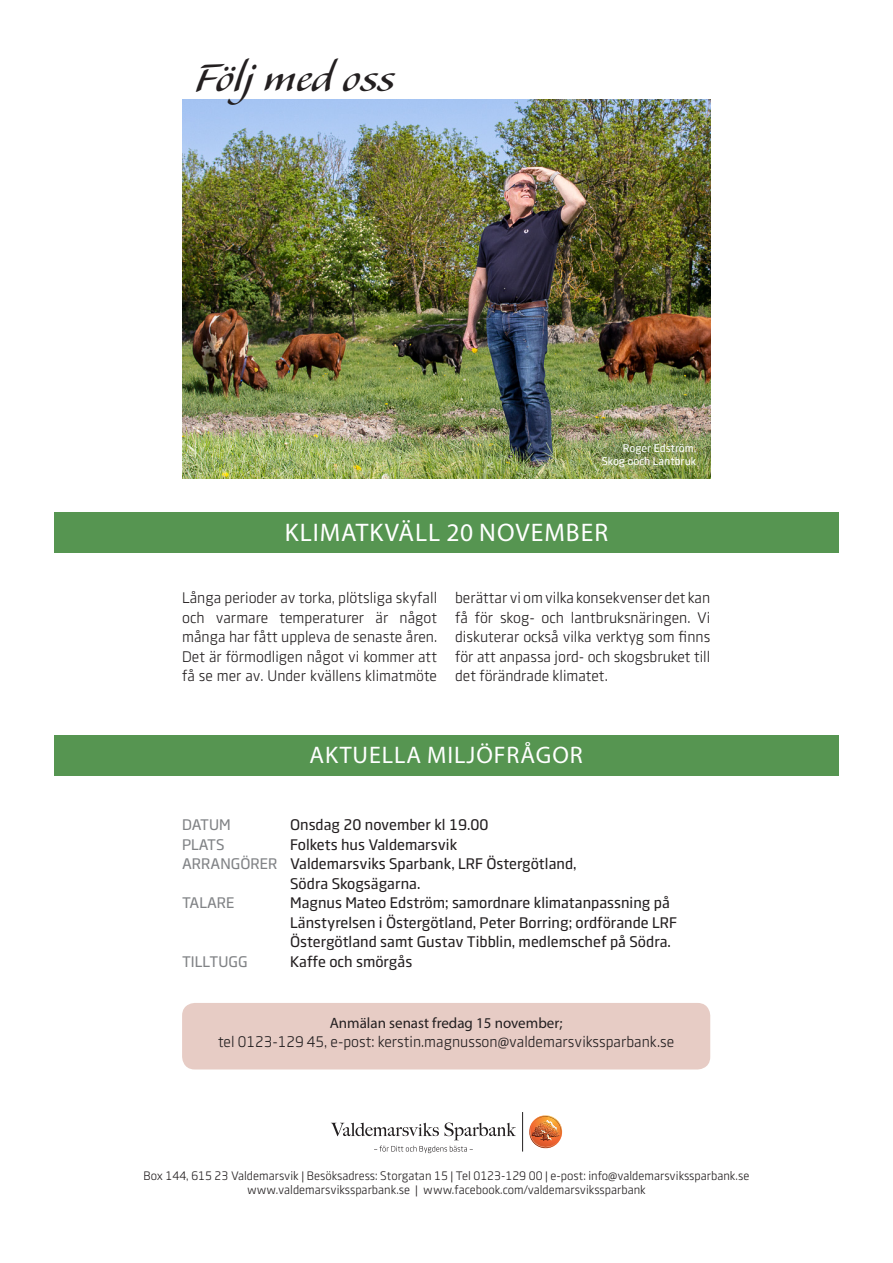
<style>
.page{position:relative;width:893px;height:1263px;background:#fff}
.page>*{position:absolute;margin:0;border:0;box-sizing:border-box;transform-origin:0 0}
.t1{font:49.65px "Alexa Std";letter-spacing:-.005em;color:#231f20}
.Rubrik{font:25.5px "Myriad Pro";letter-spacing:.04em;color:#fff}
.Rubrik-2{font:24px "Myriad Pro";letter-spacing:.04em;color:#fff}
.Brödtext{font:15px/19.5px "Swedbank Sans";color:#231f20;text-align:justify}
.Brödtext-2{font:500 15px/19.5px "Swedbank Sans";color:#231f20}
.Bold{font:15px "Swedbank Sans";color:#231f20}
.Bold-2{font:15px "Myriad Pro";color:#231f20}
.Brödtext-3{font:500 15px "Swedbank Sans";color:#808285}
.t2{font:12px "Swedbank Sans";color:#231f20}
.t3{font:500 10.8px "Swedbank Sans";color:#fff}
.s1{color:#808285}
</style>
<div class="page">
<div style="left:54px;top:736px;width:785px;height:40px;background:#569551"></div>
<div style="left:54px;top:512px;width:785px;height:41px;background:#569551"></div>
<hr style="left:522px;top:1112px;width:1px;height:39px;background:#231f20">
<svg style="left:331px;top:1122px;width:185px;height:18px"></svg>
<img style="left:541px;top:1115px;width:21px;height:23px">
<img style="left:533px;top:1116px;width:28px;height:24px">
<img style="left:530px;top:1123px;width:29px;height:25px">
<svg style="left:532px;top:1121px;width:28px;height:20px"></svg>
<svg style="left:374px;top:1146px;width:99px;height:7px"></svg>
<img style="left:182px;top:100px;width:528px;height:379px">
<div style="left:182px;top:1003px;width:528px;height:66px;background:#e7ccc5;border-radius:13px"></div>
<p class="t1" style="left:195px;top:54px;width:201px">Följ med oss</p>
<p class="t3" style="left:623px;top:441px;width:75px">Roger Edström,</p>
<p class="t3" style="left:602px;top:454px;width:96px">Skog ooch Lantbruk</p>
<p class="Rubrik" style="left:285px;top:516px;width:325px">KLIMATKVÄLL 20 NOVEMBER</p>
<p class="Brödtext" style="left:182px;top:588px;width:257px">Långa perioder av torka, plötsliga skyfall och varmare temperaturer är något många har fått uppleva de senaste åren.<br>Det är förmodligen något vi kommer att få se mer av. Under kvällens klimatmöte</p>
<p class="Brödtext" style="left:455px;top:588px;width:257px">berättar vi om vilka konsekvenser det kan få för skog- och lantbruksnäringen. Vi diskuterar också vilka verktyg som finns för att anpassa jord- och skogsbruket till det förändrade klimatet.</p>
<p class="Rubrik-2" style="left:310px;top:740px;width:275px">AKTUELLA MILJÖFRÅGOR</p>
<p class="Brödtext-3" style="left:182px;top:816px;width:50px">DATUM</p>
<p class="Brödtext-2" style="left:290px;top:815px;width:200px">Onsdag 20 november kl 19.00</p>
<p class="Brödtext-3" style="left:182px;top:835px;width:44px">PLATS</p>
<p class="Brödtext-2" style="left:290px;top:835px;width:169px">Folkets hus Valdemarsvik</p>
<p class="Brödtext-2" style="left:290px;top:854px;width:288px;text-indent:-108px"><span class="s1">ARRANGÖRER</span> Valdemarsviks Sparbank, LRF Östergötland,<br>Södra Skogsägarna.</p>
<p class="Brödtext-3" style="left:182px;top:894px;width:54px">TALARE</p>
<p class="Brödtext-2" style="left:290px;top:893px;width:388px">Magnus Mateo Edström; samordnare klimatanpassning på<br>Länstyrelsen i Östergötland, Peter Borring; ordförande LRF<br>Östergötland samt Gustav Tibblin, medlemschef på Södra.</p>
<p class="Brödtext-3" style="left:182px;top:952px;width:67px">TILLTUGG</p>
<p class="Brödtext-2" style="left:290px;top:952px;width:124px">Kaffe och smörgås</p>
<p class="Bold-2" style="left:330px;top:1013px;width:234px">Anmälan senast fredag 15 november;</p>
<p class="Bold" style="left:218px;top:1033px;width:458px">tel 0123-129 45, e-post: kerstin.magnusson@valdemarsvikssparbank.se</p>
<p class="t2" style="left:144px;top:1168px;width:607px">Box 144, 615 23 Valdemarsvik | Besöksadress: Storgatan 15 | Tel 0123-129 00 | e-post: info@valdemarsvikssparbank.se</p>
<p class="t2" style="left:247px;top:1182px;width:400px">www.valdemarsvikssparbank.se | www.facebook.com/valdemarsvikssparbank</p>
</div>
